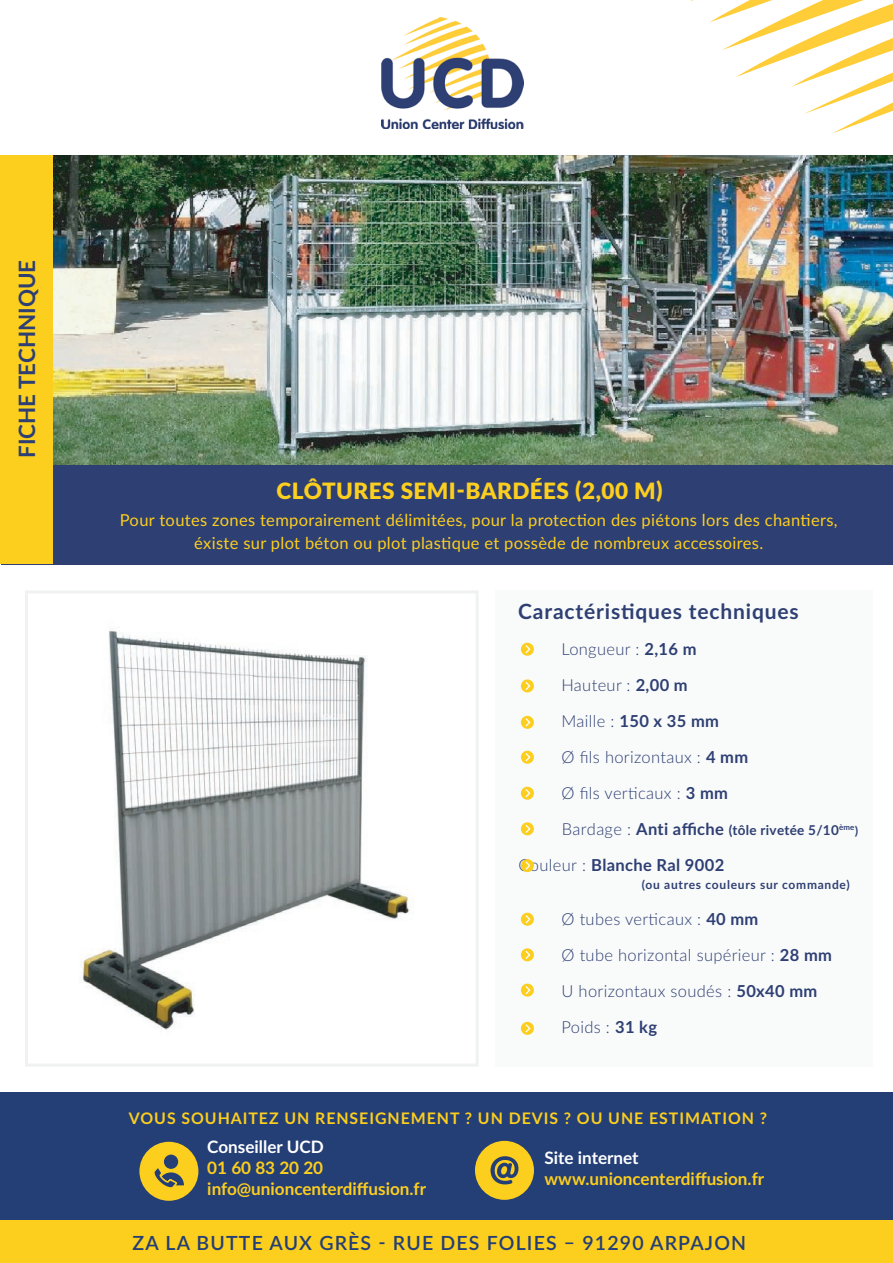
<style>
.page{position:relative;width:893px;height:1263px;background:#fff}
.page>*{position:absolute;margin:0;border:0;box-sizing:border-box;transform-origin:0 0}
.t1{font:900 22.5px "Lato";letter-spacing:.02em;color:#fcce1f}
.t2{font:700 22.5px "Lato";color:#2d3f73}
.t3{font:700 21px "Lato";letter-spacing:.04em;color:#2e3f73}
.t4{font:600 19.5px "Lato";letter-spacing:.06em;color:#243e76}
.t5{font:700 17.1px "Lato";color:#fcce1d}
.t6{font:700 17.1px "Lato";color:#fcce1f}
.t7{font:700 17.1px "Lato";color:#fff}
.t8{font:300 16.5px/36px "Lato";letter-spacing:.02em;color:#2e3f73}
.t9{font:16.5px/22.5px "Lato";letter-spacing:.02em;color:#fcce1f;text-align:center}
.t10{font:700 16.5px "Lato";letter-spacing:.02em;color:#2e3f73}
.t11{font:700 15.9px "Lato";letter-spacing:.06em;color:#fcce1d}
.t12{font:700 13.5px "Lato";letter-spacing:.02em;color:#2e3f73}
.t13{font:700 12px "Lato";letter-spacing:.06em;color:#2e3f73}
.s1{font-weight:700}
.s2{font-weight:300;font-size:16.5px}
.s3{font-size:16.5px}
.s4{font-size:11.85px}
.s5{font-weight:300}
</style>
<div class="page">
<img style="left:52px;top:156px;width:841px;height:309px">
<svg style="left:690px;top:0;width:203px;height:133px"></svg>
<img style="left:382px;top:18px;width:141px;height:111px">
<div style="left:0;top:1092px;width:893px;height:170px;background:#243e76"></div>
<div style="left:0;top:1220px;width:893px;height:43px;background:#fcce1d"></div>
<div style="left:139px;top:1142px;width:59px;height:59px;background:#fcce1d;border-radius:50%"></div>
<div style="left:164px;top:1154px;width:14px;height:15px;background:#243e76;border-radius:50%"></div>
<svg style="left:154px;top:1167px;width:30px;height:21px"></svg>
<div style="left:475px;top:1141px;width:59px;height:59px;background:#fcce1d;border-radius:50%"></div>
<svg style="left:490px;top:1156px;width:28px;height:28px"></svg>
<div style="left:1px;top:465px;width:892px;height:99px;background:#2d3f73"></div>
<div style="left:0;top:155px;width:52px;height:409px;background:#fcce1d"></div>
<div style="left:495px;top:591px;width:378px;height:476px;background:#f9fafa"></div>
<svg style="left:25px;top:591px;width:454px;height:475px"></svg>
<img style="left:69px;top:610px;width:364px;height:435px">
<svg style="left:521px;top:643px;width:13px;height:13px"></svg>
<svg style="left:521px;top:679px;width:13px;height:13px"></svg>
<svg style="left:521px;top:716px;width:13px;height:13px"></svg>
<svg style="left:521px;top:751px;width:13px;height:13px"></svg>
<svg style="left:521px;top:787px;width:13px;height:13px"></svg>
<svg style="left:521px;top:822px;width:13px;height:13px"></svg>
<svg style="left:521px;top:859px;width:13px;height:13px"></svg>
<svg style="left:521px;top:913px;width:13px;height:13px"></svg>
<svg style="left:521px;top:948px;width:13px;height:13px"></svg>
<svg style="left:521px;top:983px;width:13px;height:14px"></svg>
<svg style="left:521px;top:1022px;width:13px;height:13px"></svg>
<h1 class="t2" style="left:10px;top:458px;width:199px;rotate:-90deg">FICHE TECHNIQUE</h1>
<h1 class="t1" style="left:277px;top:474px;width:388px">CLÔTURES SEMI-BARDÉES (2,00 M)</h1>
<p class="t9" style="left:120px;top:508px;width:719px">Pour toutes zones temporairement délimitées, pour la protection des piétons lors des chantiers, éxiste sur plot béton ou plot plastique et possède de nombreux accessoires.</p>
<p class="t3" style="left:518px;top:596px;width:282px">Caractéristiques techniques</p>
<p class="t8" style="left:561px;top:630px;width:188px">Longueur : <span class="s1">2,16 m<br></span>Hauteur : <span class="s1">2,00 m<br></span>Maille : <span class="s1">150 x 35 mm<br></span>Ø fils horizontaux : <span class="s1">4 mm<br></span>Ø fils verticaux : <span class="s1">3 mm</span></p>
<p class="t12" style="left:562px;top:820px;width:298px"><span class="s2">Bardage :</span> <span class="s3">Anti affiche</span> (tôle rivetée 5/10<sup>ème</sup><span class="s4">)</span></p>
<p class="t10" style="left:518px;top:853px;width:207px"><span class="s5">Couleur :</span> Blanche Ral 9002</p>
<p class="t13" style="left:642px;top:876px;width:209px">(ou autres couleurs sur commande)</p>
<p class="t8" style="left:561px;top:900px;width:272px">Ø tubes verticaux : <span class="s1">40 mm<br></span>Ø tube horizontal supérieur : <span class="s1">28 mm<br></span>U horizontaux soudés : <span class="s1">50x40 mm<br></span>Poids : <span class="s1">31 kg</span></p>
<p class="t11" style="left:129px;top:1107px;width:640px">VOUS SOUHAITEZ UN RENSEIGNEMENT ? UN DEVIS ? OU UNE ESTIMATION ?</p>
<p class="t7" style="left:207px;top:1134px;width:118px">Conseiller UCD</p>
<p class="t5" style="left:207px;top:1155px;width:117px">01 60 83 20 20</p>
<p class="t6" style="left:207px;top:1176px;width:220px">info@unioncenterdiffusion.fr</p>
<p class="t7" style="left:545px;top:1145px;width:96px">Site internet</p>
<p class="t5" style="left:545px;top:1166px;width:221px">www.unioncenterdiffusion.fr</p>
<p class="t4" style="left:133px;top:1229px;width:615px">ZA LA BUTTE AUX GRÈS - RUE DES FOLIES – 91290 ARPAJON</p>
</div>
